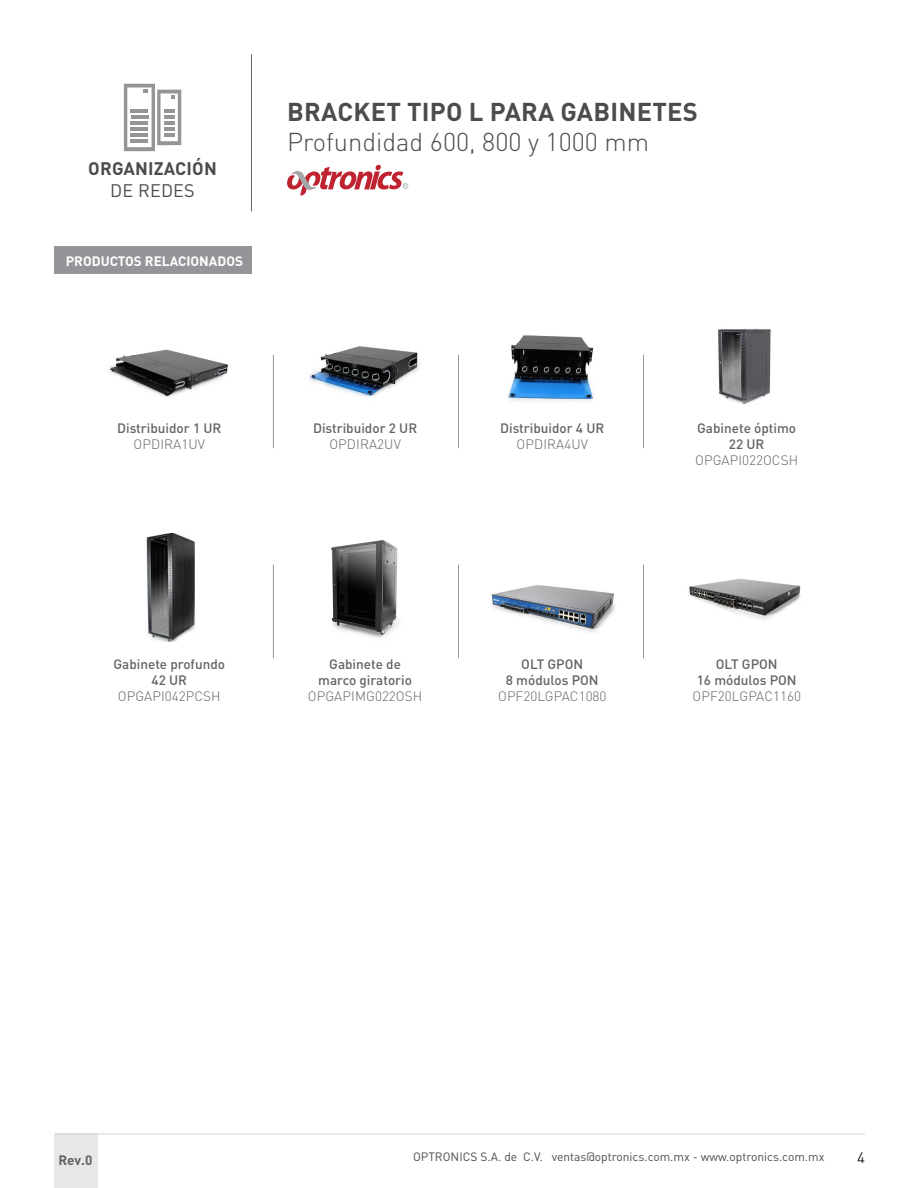
<style>
.page{position:relative;width:918px;height:1188px;background:#fff}
.page>*{position:absolute;margin:0;border:0;box-sizing:border-box;transform-origin:0 0}
.t1{font:700 25.5px "DIN Pro";letter-spacing:.01em;color:#4b4c4d}
.t2{font:300 25.5px "DIN Pro";color:#4b4c4d}
.t3{font:700 18px "DIN Pro";letter-spacing:.01em;color:#4b4c4d}
.t4{font:18px "DIN Pro";letter-spacing:.01em;color:#4b4c4d}
.t5{font:15px "DIN Pro";color:#231f20}
.t6{font:500 13.5px/16.2px "DIN Pro";color:#636366;text-align:center}
.t7{font:300 13.5px "DIN Pro";letter-spacing:.01em;color:#636366}
.t8{font:700 13.5px "DIN Pro";color:#fff}
.t9{font:700 13.5px "DIN Pro";color:#636366}
.t10{font:12px "DIN Pro";color:#4b4c4d}
</style>
<div class="page">
<div style="left:54px;top:1134px;width:44px;height:54px;background:#e6e7e9"></div>
<hr style="left:55px;top:1134px;width:810px;height:1px;background:#d1d2d4">
<hr style="left:251px;top:54px;width:1px;height:157px;background:#636366">
<svg style="left:287px;top:165px;width:121px;height:30px"></svg>
<svg style="left:124px;top:84px;width:57px;height:67px"></svg>
<div style="left:54px;top:247px;width:198px;height:27px;background:#939598"></div>
<hr style="left:273px;top:355px;width:1px;height:93px;background:#939598">
<hr style="left:273px;top:565px;width:1px;height:93px;background:#939598">
<hr style="left:458px;top:355px;width:1px;height:93px;background:#939598">
<hr style="left:458px;top:565px;width:1px;height:93px;background:#939598">
<hr style="left:643px;top:355px;width:1px;height:93px;background:#939598">
<hr style="left:643px;top:565px;width:1px;height:93px;background:#939598">
<img style="left:507px;top:335px;width:87px;height:67px">
<img style="left:491px;top:585px;width:124px;height:48px">
<img style="left:109px;top:349px;width:119px;height:48px">
<img style="left:146px;top:533px;width:49px;height:108px">
<img style="left:717px;top:328px;width:54px;height:76px">
<img style="left:689px;top:578px;width:112px;height:42px">
<img style="left:309px;top:346px;width:111px;height:51px">
<img style="left:331px;top:540px;width:68px;height:98px">
<h2 class="t3" style="left:88px;top:156px;width:130px">ORGANIZACIÓN</h2>
<h2 class="t4" style="left:110px;top:178px;width:86px">DE REDES</h2>
<p class="t8" style="left:66px;top:252px;width:179px">PRODUCTOS RELACIONADOS</p>
<h1 class="t1" style="left:287px;top:95px;width:412px">BRACKET TIPO L PARA GABINETES</h1>
<h1 class="t2" style="left:287px;top:125px;width:364px">Profundidad 600, 800 y 1000 mm</h1>
<p class="t6" style="left:117px;top:419px;width:106px">Distribuidor 1 UR</p>
<p class="t7" style="left:133px;top:435px;width:73px">OPDIRA1UV</p>
<p class="t6" style="left:313px;top:419px;width:106px">Distribuidor 2 UR</p>
<p class="t7" style="left:329px;top:435px;width:73px">OPDIRA2UV</p>
<p class="t6" style="left:500px;top:419px;width:106px">Distribuidor 4 UR</p>
<p class="t7" style="left:516px;top:435px;width:73px">OPDIRA4UV</p>
<p class="t6" style="left:697px;top:419px;width:100px">Gabinete óptimo<br>22 UR</p>
<p class="t7" style="left:695px;top:451px;width:105px">OPGAPI022OCSH</p>
<p class="t6" style="left:113px;top:655px;width:113px">Gabinete profundo<br>42 UR</p>
<p class="t7" style="left:118px;top:687px;width:104px">OPGAPI042PCSH</p>
<p class="t6" style="left:318px;top:655px;width:95px">Gabinete de marco giratorio</p>
<p class="t7" style="left:308px;top:687px;width:116px">OPGAPIMG022OSH</p>
<p class="t6" style="left:506px;top:655px;width:94px">OLT GPON<br>8 módulos PON</p>
<p class="t7" style="left:498px;top:687px;width:110px">OPF20LGPAC1080</p>
<p class="t6" style="left:697px;top:655px;width:101px">OLT GPON<br>16 módulos PON</p>
<p class="t7" style="left:693px;top:687px;width:110px">OPF20LGPAC1160</p>
<p class="t9" style="left:58px;top:1151px;width:35px">Rev.0</p>
<p class="t10" style="left:413px;top:1149px;width:413px">OPTRONICS S.A. de C.V. ventas@optronics.com.mx - www.optronics.com.mx</p>
<p class="t5" style="left:857px;top:1148px;width:9px">4</p>
</div>
